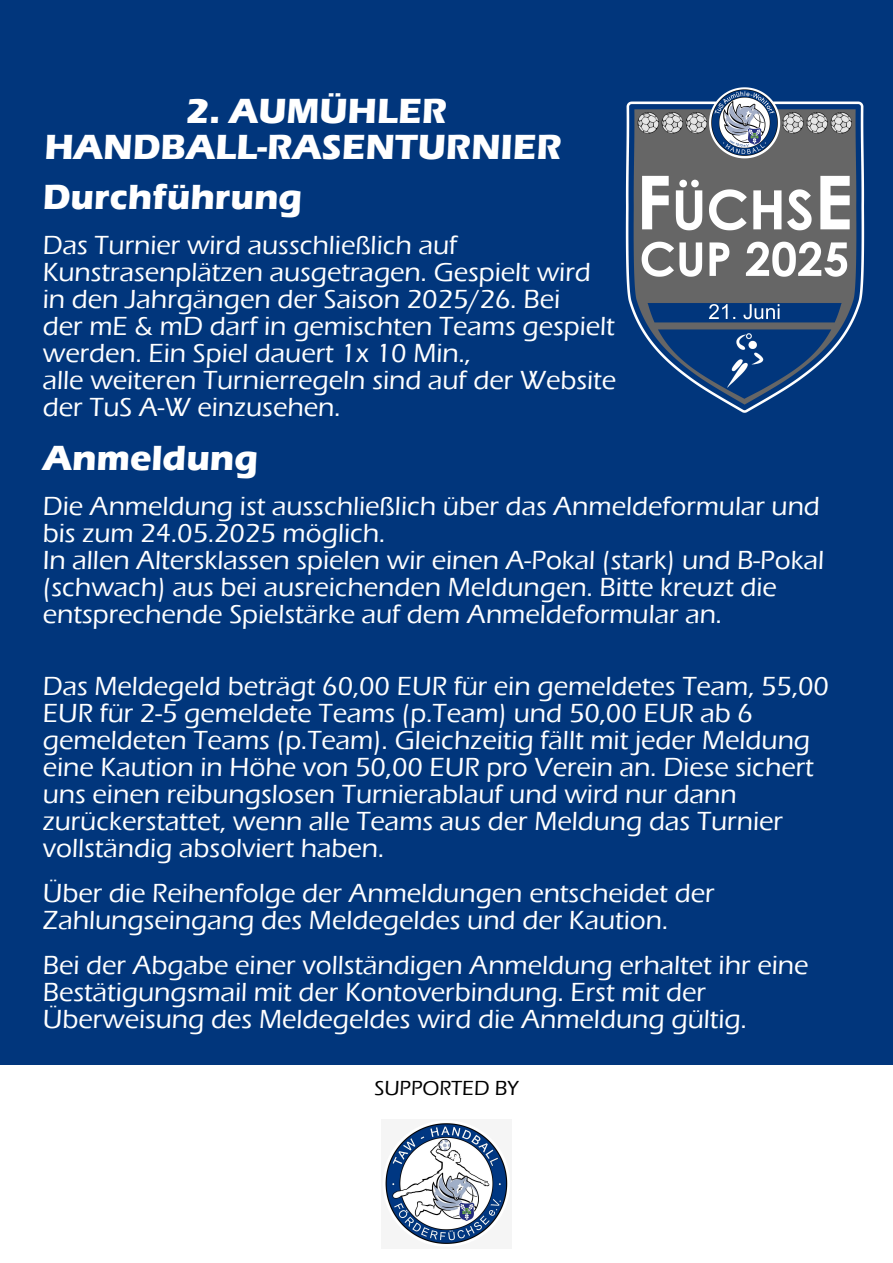
<style>
.page{position:relative;width:893px;height:1263px;background:#01367c}
.page>*{position:absolute;margin:0;border:0;box-sizing:border-box;transform-origin:0 0}
.t1{font:700 36px/36px "Eras ITC";color:#fff}
.t2{font:500 27px/27px "Eras ITC";color:#fff}
.t3{font:500 21px "Eras ITC";color:#000}
</style>
<div class="page">
<img style="left:625px;top:87px;width:240px;height:326px">
<div style="left:0;top:1066px;width:893px;height:197px;background:#fff"></div>
<img style="left:385px;top:1120px;width:124px;height:127px">
<h1 class="t1" style="left:44px;top:96px;width:519px;text-indent:142px">2. AUMÜHLER<br>HANDBALL-RASENTURNIER</h1>
<h1 class="t1" style="left:43px;top:183px;width:261px">Durchführung</h1>
<p class="t2" style="left:43px;top:234px;width:575px">Das Turnier wird ausschließlich auf Kunstrasenplätzen ausgetragen. Gespielt wird in den Jahrgängen der Saison 2025/26. Bei<br>der mE &amp; mD darf in gemischten Teams gespielt werden. Ein Spiel dauert 1x 10 Min.,<br>alle weiteren Turnierregeln sind auf der Website der TuS A-W einzusehen.</p>
<h1 class="t1" style="left:43px;top:444px;width:217px">Anmeldung</h1>
<p class="t2" style="left:43px;top:495px;width:783px">Die Anmeldung ist ausschließlich über das Anmeldeformular und bis zum 24.05.2025 möglich.<br>In allen Altersklassen spielen wir einen A-Pokal (stark) und B-Pokal (schwach) aus bei ausreichenden Meldungen. Bitte kreuzt die entsprechende Spielstärke auf dem Anmeldeformular an.</p>
<p class="t2" style="left:43px;top:675px;width:788px">Das Meldegeld beträgt 60,00 EUR für ein gemeldetes Team, 55,00<br>EUR für 2-5 gemeldete Teams (p.Team) und 50,00 EUR ab 6 gemeldeten Teams (p.Team). Gleichzeitig fällt mit jeder Meldung eine Kaution in Höhe von 50,00 EUR pro Verein an. Diese sichert uns einen reibungslosen Turnierablauf und wird nur dann zurückerstattet, wenn alle Teams aus der Meldung das Turnier vollständig absolviert haben.</p>
<p class="t2" style="left:43px;top:882px;width:673px">Über die Reihenfolge der Anmeldungen entscheidet der<br>Zahlungseingang des Meldegeldes und der Kaution.</p>
<p class="t2" style="left:43px;top:954px;width:767px">Bei der Abgabe einer vollständigen Anmeldung erhaltet ihr eine<br>Bestätigungsmail mit der Kontoverbindung. Erst mit der<br>Überweisung des Meldegeldes wird die Anmeldung gültig.</p>
<p class="t3" style="left:374px;top:1081px;width:146px">SUPPORTED BY</p>
</div>
